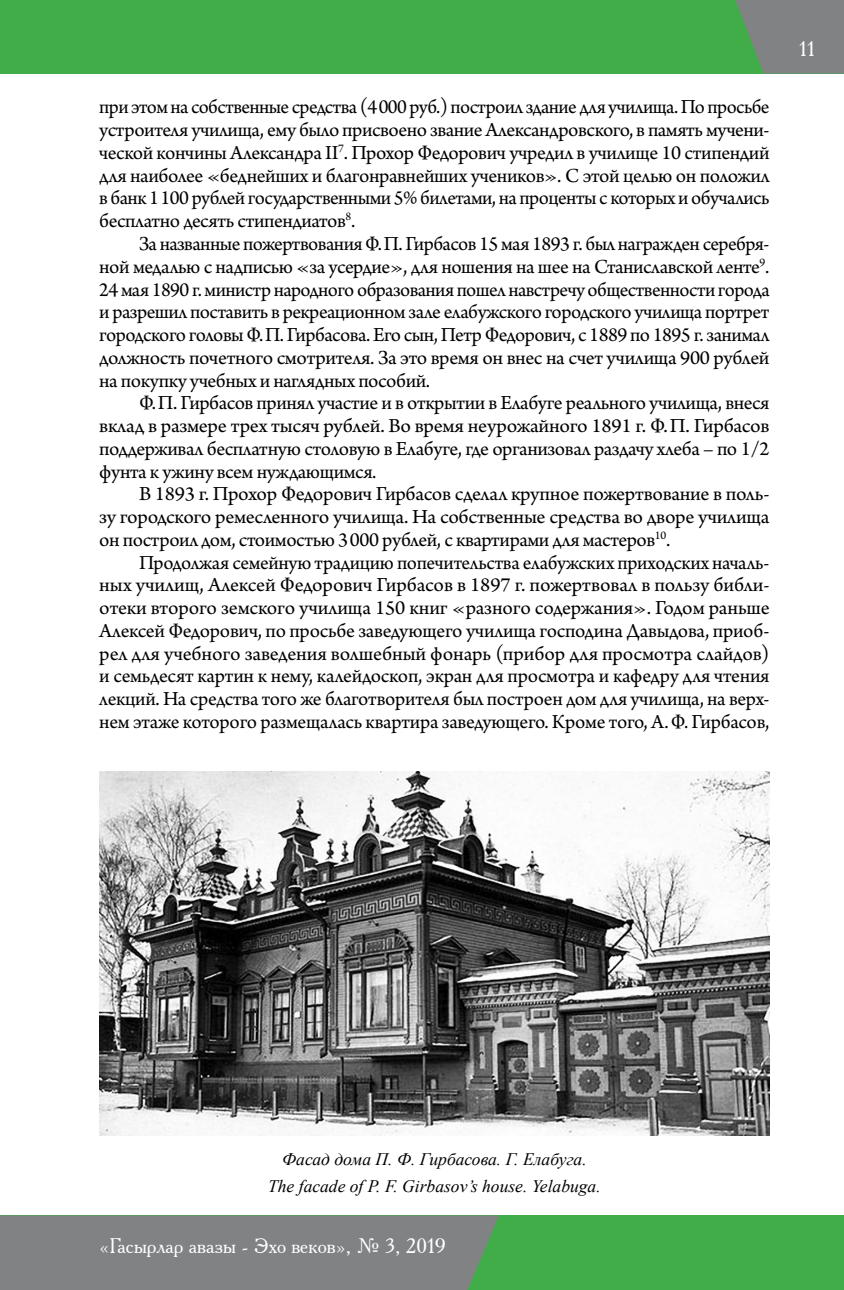
<style>
.page{position:relative;width:844px;height:1290px;background:#fff}
.page>*{position:absolute;margin:0;border:0;box-sizing:border-box;transform-origin:0 0}
.t1{font:21px/22.8px "Arno Pro";letter-spacing:-.02em;color:#000;text-align:justify}
.t2{font:21px "Academy ACTT";color:#fff}
.t3{font:italic 17.5px/27.5px "Times New Roman";color:#000;text-align:center}
</style>
<div class="page">
<div style="left:0;top:1215px;width:843px;height:75px;background:#40ad49"></div>
<div style="left:0;top:1215px;width:499px;height:75px;background:#808284"></div>
<div style="left:0;top:0;width:843px;height:74px;background:#40ad49"></div>
<svg style="left:735px;top:0;width:108px;height:74px;background:#76887b"></svg>
<img style="left:99px;top:771px;width:670px;height:364px">
<p class="t1" style="left:99px;top:97px;width:671px">при этом на собственные средства (4000 руб.) построил здание для училища. По просьбе устроителя училища, ему было присвоено звание Александровского, в память мучени&shy;ческой кончины Александра II<sup>7</sup>. Прохор Федорович учредил в училище 10 стипендий для наиболее «беднейших и благонравнейших учеников». С этой целью он положил в банк 1100 рублей государственными 5% билетами, на проценты с которых и обучались бесплатно десять стипендиатов<sup>8</sup>.</p>
<p class="t1" style="left:99px;top:233px;width:671px;text-indent:40px">За названные пожертвования Ф.П. Гирбасов 15 мая 1893 г. был награжден серебря&shy;ной медалью с надписью «за усердие», для ношения на шее на Станиславской ленте<sup>9</sup>.<br>24 мая 1890 г. министр народного образования пошел навстречу общественности города и разрешил поставить в рекреационном зале елабужского городского училища портрет городского головы Ф.П. Гирбасова. Его сын, Петр Федорович, с 1889 по 1895 г. занимал должность почетного смотрителя. За это время он внес на счет училища 900 рублей на покупку учебных и наглядных пособий.</p>
<p class="t1" style="left:99px;top:393px;width:671px;text-indent:40px">Ф.П. Гирбасов принял участие и в открытии в Елабуге реального училища, внеся вклад в размере трех тысяч рублей. Во время неурожайного 1891 г. Ф.П. Гирбасов поддерживал бесплатную столовую в Елабуге, где организовал раздачу хлеба – по 1/2 фунта к ужину всем нуждающимся.</p>
<p class="t1" style="left:99px;top:484px;width:671px;text-indent:40px">В 1893 г. Прохор Федорович Гирбасов сделал крупное пожертвование в поль&shy;зу городского ремесленного училища. На собственные средства во дворе училища он построил дом, стоимостью 3000 рублей, с квартирами для мастеров<sup>10</sup>.</p>
<p class="t1" style="left:99px;top:552px;width:671px;text-indent:40px">Продолжая семейную традицию попечительства елабужских приходских началь&shy;ных училищ, Алексей Федорович Гирбасов в 1897 г. пожертвовал в пользу библи&shy;отеки второго земского училища 150 книг «разного содержания». Годом раньше Алексей Федорович, по просьбе заведующего училища господина Давыдова, приоб&shy;рел для учебного заведения волшебный фонарь (прибор для просмотра слайдов) и семьдесят картин к нему, калейдоскоп, экран для просмотра и кафедру для чтения лекций. На средства того же благотворителя был построен дом для училища, на верх&shy;нем этаже которого размещалась квартира заведующего. Кроме того, А.Ф. Гирбасов,</p>
<p class="t2" style="left:798px;top:36px;width:17px">11</p>
<p class="t3" style="left:268px;top:1145px;width:334px">Фасад дома П. Ф. Гирбасова. Г. Елабуга.<br>Thе facade of P. F. Girbasov’s house. Yelabuga.</p>
<p class="t2" style="left:99px;top:1233px;width:348px">«Гасырлар авазы - Эхо веков», № 3, 2019</p>
</div>
